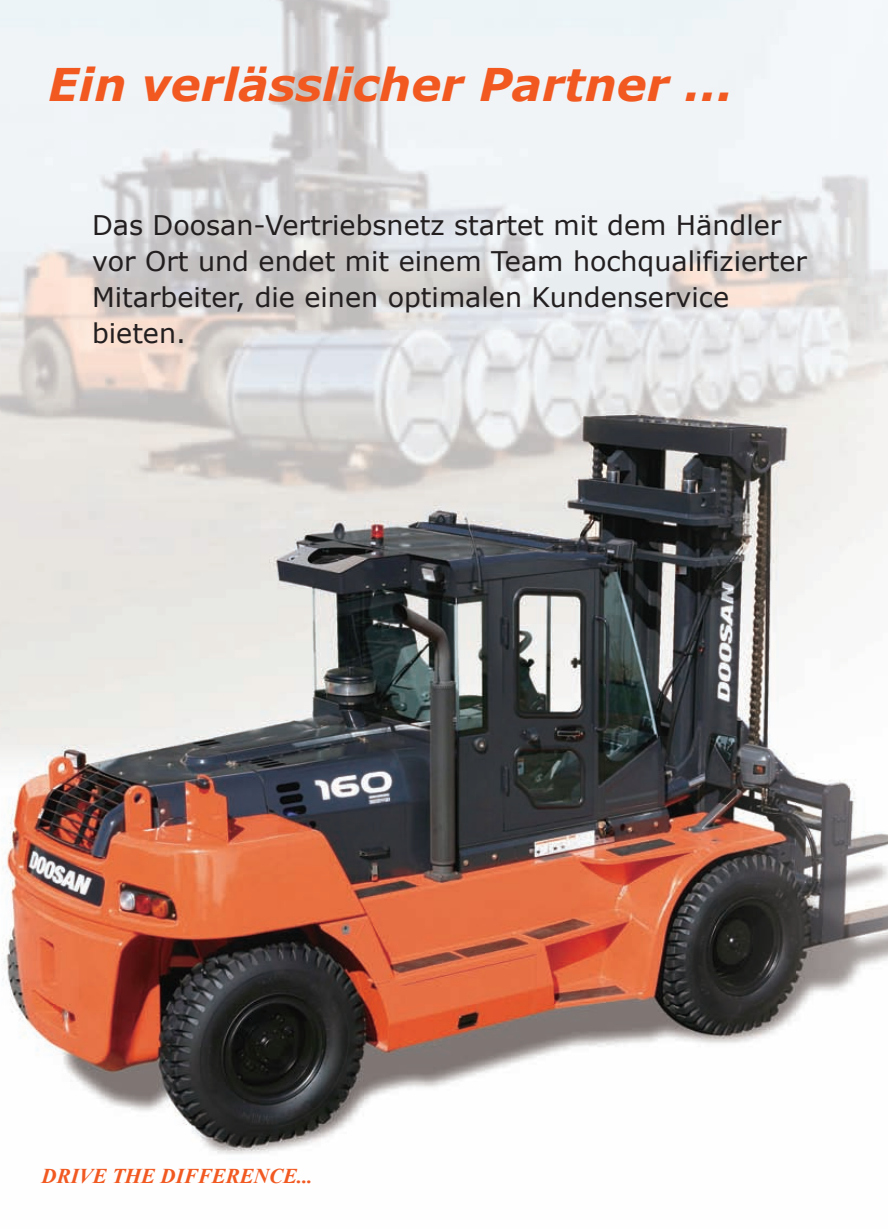
<style>
.page{position:relative;width:888px;height:1229px;background:#fff}
.page>*{position:absolute;margin:0;border:0;box-sizing:border-box;transform-origin:0 0}
.t1{font:italic 700 45px "Verdana";color:#f15921}
.t2{font:27px/36px "Verdana";color:#231f20}
.t3{font:italic 700 21px "Times New Roman";color:#f15921}
</style>
<div class="page">
<img style="left:0;top:0;width:888px;height:1154px">
<h1 class="t1" style="left:48px;top:56px;width:687px">Ein verlässlicher Partner ...</h1>
<p class="t2" style="left:92px;top:206px;width:716px">Das Doosan-Vertriebsnetz startet mit dem Händler vor Ort und endet mit einem Team hochqualifizierter Mitarbeiter, die einen optimalen Kundenservice bieten.</p>
<p class="t3" style="left:42px;top:1164px;width:273px">DRIVE THE DIFFERENCE...</p>
</div>
